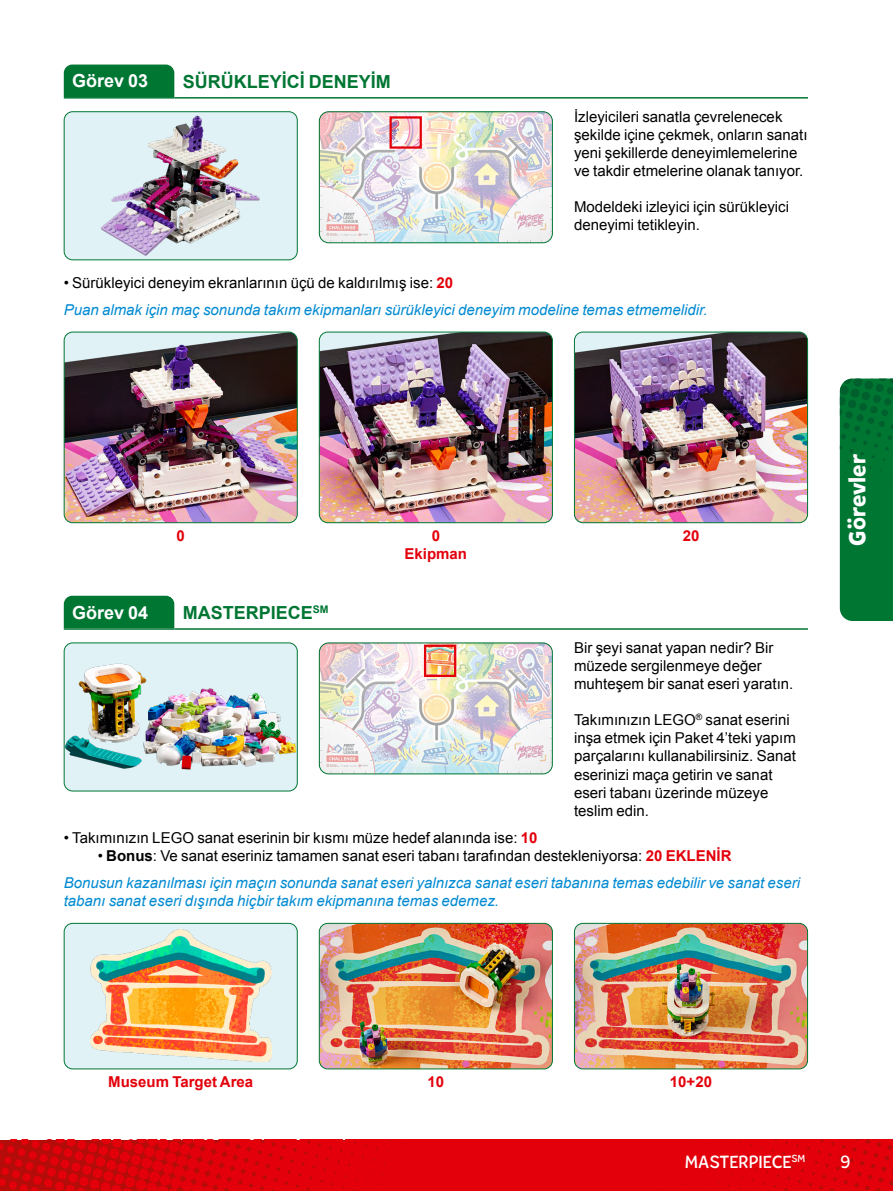
<style>
.page{position:relative;width:893px;height:1191px;background:#fff}
.page>*{position:absolute;margin:0;border:0;box-sizing:border-box;transform-origin:0 0}
.t1{font:800 24px "Tobi Pro";color:#fff}
.t2{font:700 18px "Arial";color:#007633}
.t3{font:500 18px "Tobi Pro";color:#fff}
.t4{font:700 18px "Arial";color:#fff}
.t5{font:15px/18px "Arial";color:#000}
.t6{font:italic 15px/26.5px "Arial";color:#008ad2}
.t7{font:700 15px/18px "Arial";color:#e3000b;text-align:center}
.s1{font-style:normal;color:#000}
.s2{font-weight:700;font-style:normal;color:#e3000b}
.s3{font-weight:700;color:#e3000b}
.s4{font-weight:700;font-style:normal;color:#000}
</style>
<div class="page">
<img style="left:0;top:1139px;width:507px;height:52px">
<div style="left:507px;top:1139px;width:386px;height:52px;background:#e3000b"></div>
<div style="left:840px;top:524px;width:53px;height:97px;background:#007633"></div>
<img style="left:840px;top:378px;width:53px;height:146px">
<hr style="left:64px;top:97px;width:110px;height:2px;background:#007633">
<hr style="left:174px;top:97px;width:634px;height:2px;background:#007633">
<div style="left:64px;top:65px;width:110px;height:32px;background:#007633"></div>
<div style="left:64px;top:112px;width:233px;height:148px;background:#e1f2f7;border-radius:9px"></div>
<img style="left:101px;top:115px;width:159px;height:141px">
<div style="left:64px;top:111px;width:234px;height:149px;border:1px solid #007633;border-radius:9px"></div>
<img style="left:319px;top:113px;width:232px;height:130px">
<div style="left:389px;top:116px;width:33px;height:33px;border:2px solid #e3000b"></div>
<div style="left:319px;top:111px;width:234px;height:132px;border:1px solid #007633;border-radius:9px"></div>
<img style="left:64px;top:332px;width:233px;height:191px">
<div style="left:64px;top:332px;width:234px;height:191px;border:1px solid #007633;border-radius:9px"></div>
<img style="left:319px;top:332px;width:233px;height:191px">
<div style="left:319px;top:332px;width:234px;height:191px;border:1px solid #007633;border-radius:9px"></div>
<img style="left:574px;top:332px;width:233px;height:191px">
<div style="left:574px;top:332px;width:234px;height:191px;border:1px solid #007633;border-radius:9px"></div>
<hr style="left:64px;top:628px;width:110px;height:2px;background:#007633">
<hr style="left:174px;top:628px;width:634px;height:2px;background:#007633">
<div style="left:64px;top:596px;width:110px;height:32px;background:#007633"></div>
<div style="left:64px;top:643px;width:233px;height:148px;background:#e1f2f7;border-radius:9px"></div>
<img style="left:64px;top:643px;width:232px;height:127px">
<div style="left:64px;top:642px;width:234px;height:149px;border:1px solid #007633;border-radius:9px"></div>
<img style="left:319px;top:644px;width:233px;height:130px">
<div style="left:424px;top:644px;width:32px;height:33px;border:2px solid #e3000b"></div>
<div style="left:319px;top:642px;width:234px;height:132px;border:1px solid #007633;border-radius:9px"></div>
<div style="left:64px;top:923px;width:233px;height:146px;background:#e1f2f7;border-radius:9px"></div>
<img style="left:90px;top:929px;width:182px;height:132px">
<div style="left:64px;top:923px;width:234px;height:146px;border:1px solid #007633;border-radius:9px"></div>
<img style="left:319px;top:923px;width:233px;height:146px">
<div style="left:319px;top:923px;width:234px;height:146px;border:1px solid #007633;border-radius:9px"></div>
<img style="left:574px;top:923px;width:233px;height:146px">
<div style="left:574px;top:923px;width:234px;height:146px;border:1px solid #007633;border-radius:9px"></div>
<p class="t4" style="left:72px;top:69px;width:78px">Görev 03</p>
<p class="t2" style="left:183px;top:69px;width:210px">SÜRÜKLEYİCİ DENEYİM</p>
<p class="t5" style="left:574px;top:108px;width:235px">İzleyicileri sanatla çevrelenecek şekilde içine çekmek, onların sanatı yeni şekillerde deneyimlemelerine ve takdir etmelerine olanak tanıyor.</p>
<p class="t5" style="left:574px;top:198px;width:217px">Modeldeki izleyici için sürükleyici deneyimi tetikleyin.</p>
<p class="t6" style="left:64px;top:270px;width:645px"><span class="s1">• Sürükleyici deneyim ekranlarının üçü de kaldırılmış ise:</span> <span class="s2">20<br></span>Puan almak için maç sonunda takım ekipmanları sürükleyici deneyim modeline temas etmemelidir.</p>
<p class="t7" style="left:177px;top:527px;width:10px">0</p>
<p class="t7" style="left:405px;top:527px;width:64px">0<br>Ekipman</p>
<p class="t7" style="left:683px;top:527px;width:18px">20</p>
<p class="t4" style="left:72px;top:600px;width:78px">Görev 04</p>
<p class="t2" style="left:183px;top:600px;width:147px">MASTERPIECE<sup>SM</sup></p>
<p class="t5" style="left:574px;top:639px;width:221px">Bir şeyi sanat yapan nedir? Bir müzede sergilenmeye değer muhteşem bir sanat eseri yaratın.</p>
<p class="t5" style="left:574px;top:711px;width:223px">Takımınızın LEGO<sup>®</sup> sanat eserini inşa etmek için Paket 4’teki yapım parçalarını kullanabilirsiniz. Sanat eserinizi maça getirin ve sanat eseri tabanı üzerinde müzeye teslim edin.</p>
<p class="t5" style="left:64px;top:829px;width:475px">• Takımınızın LEGO sanat eserinin bir kısmı müze hedef alanında ise: <span class="s3">10</span></p>
<p class="t6" style="left:64px;top:843px;width:738px;text-indent:34px"><span class="s1">•</span> <span class="s4">Bonus</span><span class="s1">: Ve sanat eseriniz tamamen sanat eseri tabanı tarafından destekleniyorsa:</span> <span class="s2">20 EKLENİR<br></span>Bonusun kazanılması için maçın sonunda sanat eseri yalnızca sanat eseri tabanına temas edebilir ve sanat eseri</p>
<p class="t6" style="left:64px;top:887px;width:437px">tabanı sanat eseri dışında hiçbir takım ekipmanına temas edemez.</p>
<h1 class="t1" style="left:841px;top:545px;width:93px;rotate:-90deg">Görevler</h1>
<p class="t7" style="left:108px;top:1073px;width:147px">Museum Target Area</p>
<p class="t7" style="left:427px;top:1073px;width:18px">10</p>
<p class="t7" style="left:670px;top:1073px;width:44px">10+20</p>
<p class="t3" style="left:685px;top:1150px;width:122px">MASTERPIECE<sup>SM</sup></p>
<p class="t3" style="left:840px;top:1150px;width:12px">9</p>
</div>
